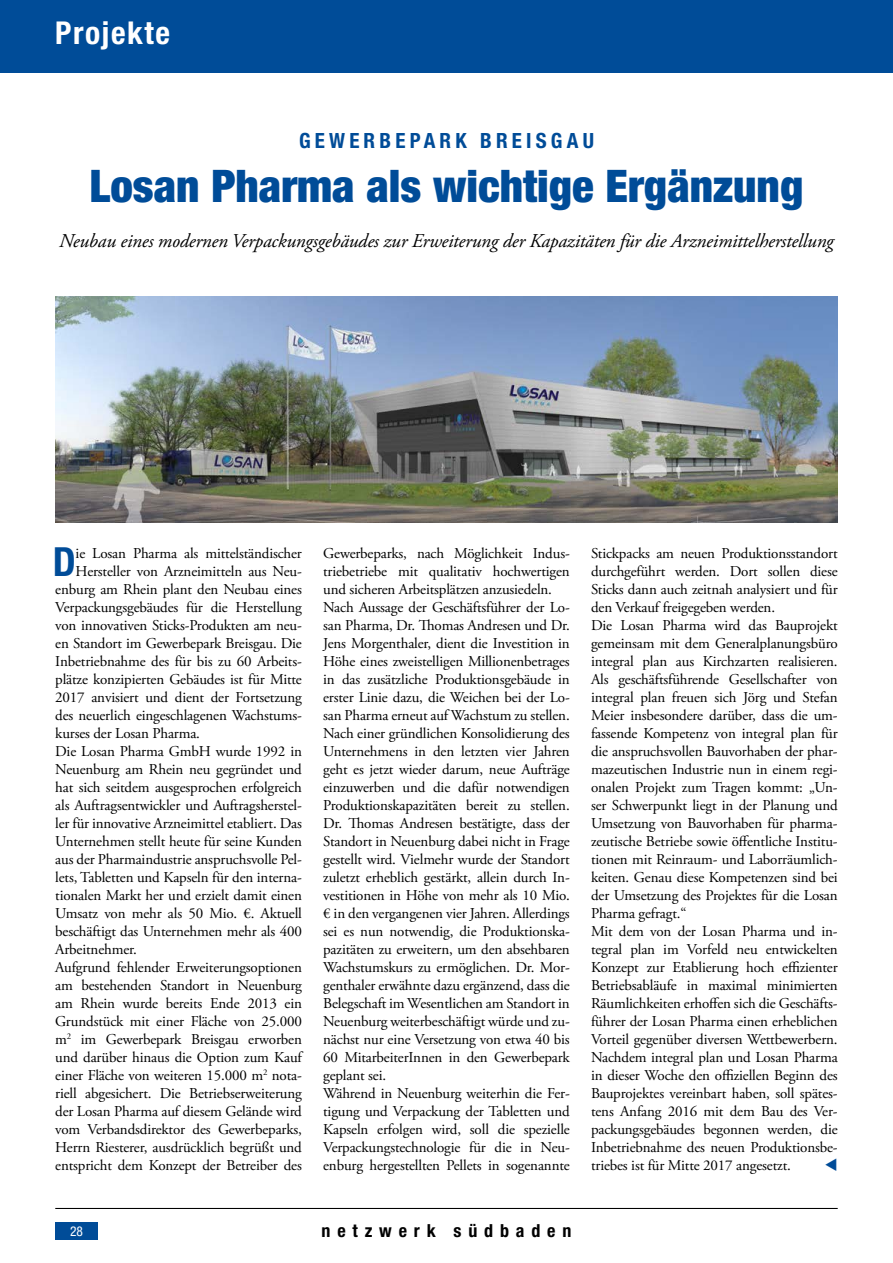
<style>
.page{position:relative;width:893px;height:1263px;background:#fff}
.page>*{position:absolute;margin:0;border:0;box-sizing:border-box;transform-origin:0 0}
.t1{font:900 condensed 45px "Helvetica Neue";color:#004c98}
.t2{font:700 condensed 40.2px "Helvetica Neue";color:#004c98}
.t3{font:700 condensed 31.5px "Helvetica Neue";letter-spacing:.05em;color:#fff}
.t4{font:700 condensed 21px "Helvetica Neue";letter-spacing:.2em;color:#004c98}
.t5{font:italic 19.5px "Adobe Garamond Pro";letter-spacing:-.01em;color:#000}
.t6{font:700 condensed 18px "Helvetica Neue";letter-spacing:.38em;color:#000}
.t7{font:15px/18px "Adobe Garamond Pro";letter-spacing:-.01em;color:#000}
.t8{font:condensed 13.5px "Helvetica Neue";color:#fff}
</style>
<div class="page">
<hr style="left:55px;top:1208px;width:783px;height:1px;background:#000">
<div style="left:55px;top:1222px;width:43px;height:17px;background:#004c98"></div>
<div style="left:0;top:0;width:893px;height:72px;background:#004c98"></div>
<img style="left:55px;top:296px;width:783px;height:226px">
<h3 class="t3" style="left:55px;top:13px;width:116px">Projekte</h3>
<h3 class="t4" style="left:299px;top:128px;width:296px">GEWERBEPARK BREISGAU</h3>
<h1 class="t1" style="left:90px;top:158px;width:715px">Losan Pharma als wichtige Ergänzung</h1>
<h3 class="t5" style="left:59px;top:229px;width:776px">Neubau eines modernen Verpackungsgebäudes zur Erweiterung der Kapazitäten für die Arzneimittelherstellung</h3>
<h2 class="t2" style="left:53px;top:537px;width:25px">D</h2>
<p class="t7" style="left:76px;top:545px;width:228px">ie Losan Pharma als mittelständischer</p>
<p class="t7" style="left:76px;top:563px;width:228px">Hersteller von Arzneimitteln aus Neu-</p>
<p class="t7" style="left:55px;top:581px;width:248px">enburg am Rhein plant den Neubau eines</p>
<p class="t7" style="left:55px;top:599px;width:248px">Verpackungsgebäudes für die Herstellung</p>
<p class="t7" style="left:55px;top:617px;width:248px">von innovativen Sticks-Produkten am neu-</p>
<p class="t7" style="left:55px;top:635px;width:248px">en Standort im Gewerbepark Breisgau. Die</p>
<p class="t7" style="left:55px;top:653px;width:248px">Inbetriebnahme des für bis zu 60 Arbeits-</p>
<p class="t7" style="left:55px;top:671px;width:248px">plätze konzipierten Gebäudes ist für Mitte</p>
<p class="t7" style="left:55px;top:689px;width:248px">2017 anvisiert und dient der Fortsetzung</p>
<p class="t7" style="left:55px;top:707px;width:248px">des neuerlich eingeschlagenen Wachstums-</p>
<p class="t7" style="left:55px;top:725px;width:146px">kurses der Losan Pharma.</p>
<p class="t7" style="left:55px;top:743px;width:248px">Die Losan Pharma GmbH wurde 1992 in</p>
<p class="t7" style="left:55px;top:761px;width:248px">Neuenburg am Rhein neu gegründet und</p>
<p class="t7" style="left:55px;top:779px;width:248px">hat sich seitdem ausgesprochen erfolgreich</p>
<p class="t7" style="left:55px;top:797px;width:248px">als Auftragsentwickler und Auftragsherstel-</p>
<p class="t7" style="left:55px;top:815px;width:248px">ler für innovative Arzneimittel etabliert. Das</p>
<p class="t7" style="left:55px;top:833px;width:248px">Unternehmen stellt heute für seine Kunden</p>
<p class="t7" style="left:55px;top:851px;width:248px">aus der Pharmaindustrie anspruchsvolle Pel-</p>
<p class="t7" style="left:55px;top:869px;width:248px">lets, Tabletten und Kapseln für den interna-</p>
<p class="t7" style="left:55px;top:887px;width:248px">tionalen Markt her und erzielt damit einen</p>
<p class="t7" style="left:55px;top:905px;width:248px">Umsatz von mehr als 50 Mio. €. Aktuell</p>
<p class="t7" style="left:55px;top:923px;width:248px">beschäftigt das Unternehmen mehr als 400</p>
<p class="t7" style="left:55px;top:941px;width:83px">Arbeitnehmer.</p>
<p class="t7" style="left:55px;top:959px;width:248px">Aufgrund fehlender Erweiterungsoptionen</p>
<p class="t7" style="left:55px;top:977px;width:248px">am bestehenden Standort in Neuenburg</p>
<p class="t7" style="left:55px;top:995px;width:248px">am Rhein wurde bereits Ende 2013 ein</p>
<p class="t7" style="left:55px;top:1013px;width:248px">Grundstück mit einer Fläche von 25.000</p>
<p class="t7" style="left:55px;top:1031px;width:248px">m<sup>2</sup> im Gewerbepark Breisgau erworben</p>
<p class="t7" style="left:55px;top:1049px;width:248px">und darüber hinaus die Option zum Kauf</p>
<p class="t7" style="left:55px;top:1067px;width:248px">einer Fläche von weiteren 15.000 m<sup>2</sup> nota-</p>
<p class="t7" style="left:55px;top:1085px;width:248px">riell abgesichert. Die Betriebserweiterung</p>
<p class="t7" style="left:55px;top:1103px;width:248px">der Losan Pharma auf diesem Gelände wird</p>
<p class="t7" style="left:55px;top:1121px;width:248px">vom Verbandsdirektor des Gewerbeparks,</p>
<p class="t7" style="left:55px;top:1139px;width:248px">Herrn Riesterer, ausdrücklich begrüßt und</p>
<p class="t7" style="left:55px;top:1157px;width:248px">entspricht dem Konzept der Betreiber des</p>
<p class="t7" style="left:323px;top:545px;width:248px">Gewerbeparks, nach Möglichkeit Indus&shy;triebetriebe mit qualitativ hochwertigen und sicheren Arbeitsplätzen anzusiedeln.<br>Nach Aussage der Geschäftsführer der Lo&shy;san Pharma, Dr. Thomas Andresen und Dr.<br>Jens Morgenthaler, dient die Investition in Höhe eines zweistelligen Millionenbetrages in das zusätzliche Produktionsgebäude in erster Linie dazu, die Weichen bei der Lo&shy;san Pharma erneut auf Wachstum zu stellen.<br>Nach einer gründlichen Konsolidierung des Unternehmens in den letzten vier Jahren geht es jetzt wieder darum, neue Aufträge einzuwerben und die dafür notwendigen Produktionskapazitäten bereit zu stellen.<br>Dr. Thomas Andresen bestätigte, dass der Standort in Neuenburg dabei nicht in Frage gestellt wird. Vielmehr wurde der Standort zuletzt erheblich gestärkt, allein durch In&shy;vestitionen in Höhe von mehr als 10 Mio. € in den vergangenen vier Jahren. Allerdings sei es nun notwendig, die Produktionska&shy;pazitäten zu erweitern, um den absehbaren Wachstumskurs zu ermöglichen. Dr. Mor&shy;genthaler erwähnte dazu ergänzend, dass die Belegschaft im Wesentlichen am Standort in Neuenburg weiterbeschäftigt würde und zu&shy;nächst nur eine Versetzung von etwa 40 bis 60 MitarbeiterInnen in den Gewerbepark geplant sei.<br>Während in Neuenburg weiterhin die Fer&shy;tigung und Verpackung der Tabletten und Kapseln erfolgen wird, soll die spezielle Verpackungstechnologie für die in Neu&shy;enburg hergestellten Pellets in sogenannte</p>
<p class="t7" style="left:591px;top:545px;width:248px">Stickpacks am neuen Produktionsstandort durchgeführt werden. Dort sollen diese Sticks dann auch zeitnah analysiert und für den Verkauf freigegeben werden.<br>Die Losan Pharma wird das Bauprojekt gemeinsam mit dem Generalplanungsbüro integral plan aus Kirchzarten realisieren.<br>Als geschäftsführende Gesellschafter von integral plan freuen sich Jörg und Stefan Meier insbesondere darüber, dass die um&shy;fassende Kompetenz von integral plan für die anspruchsvollen Bauvorhaben der phar&shy;mazeutischen Industrie nun in einem regi&shy;onalen Projekt zum Tragen kommt: „Un&shy;ser Schwerpunkt liegt in der Planung und Umsetzung von Bauvorhaben für pharma&shy;zeutische Betriebe sowie öffentliche Institu&shy;tionen mit Reinraum- und Laborräumlich&shy;keiten. Genau diese Kompetenzen sind bei der Umsetzung des Projektes für die Losan Pharma gefragt.“<br>Mit dem von der Losan Pharma und in&shy;tegral plan im Vorfeld neu entwickelten Konzept zur Etablierung hoch effizienter Betriebsabläufe in maximal minimierten Räumlichkeiten erhoffen sich die Geschäfts&shy;führer der Losan Pharma einen erheblichen Vorteil gegenüber diversen Wettbewerbern.<br>Nachdem integral plan und Losan Pharma in dieser Woche den offiziellen Beginn des Bauprojektes vereinbart haben, soll spätes&shy;tens Anfang 2016 mit dem Bau des Ver&shy;packungsgebäudes begonnen werden, die Inbetriebnahme des neuen Produktionsbe&shy;triebes ist für Mitte 2017 angesetzt.</p>
<p class="t8" style="left:70px;top:1223px;width:14px">28</p>
<p class="t6" style="left:321px;top:1219px;width:251px">netzwerk südbaden</p>
</div>
